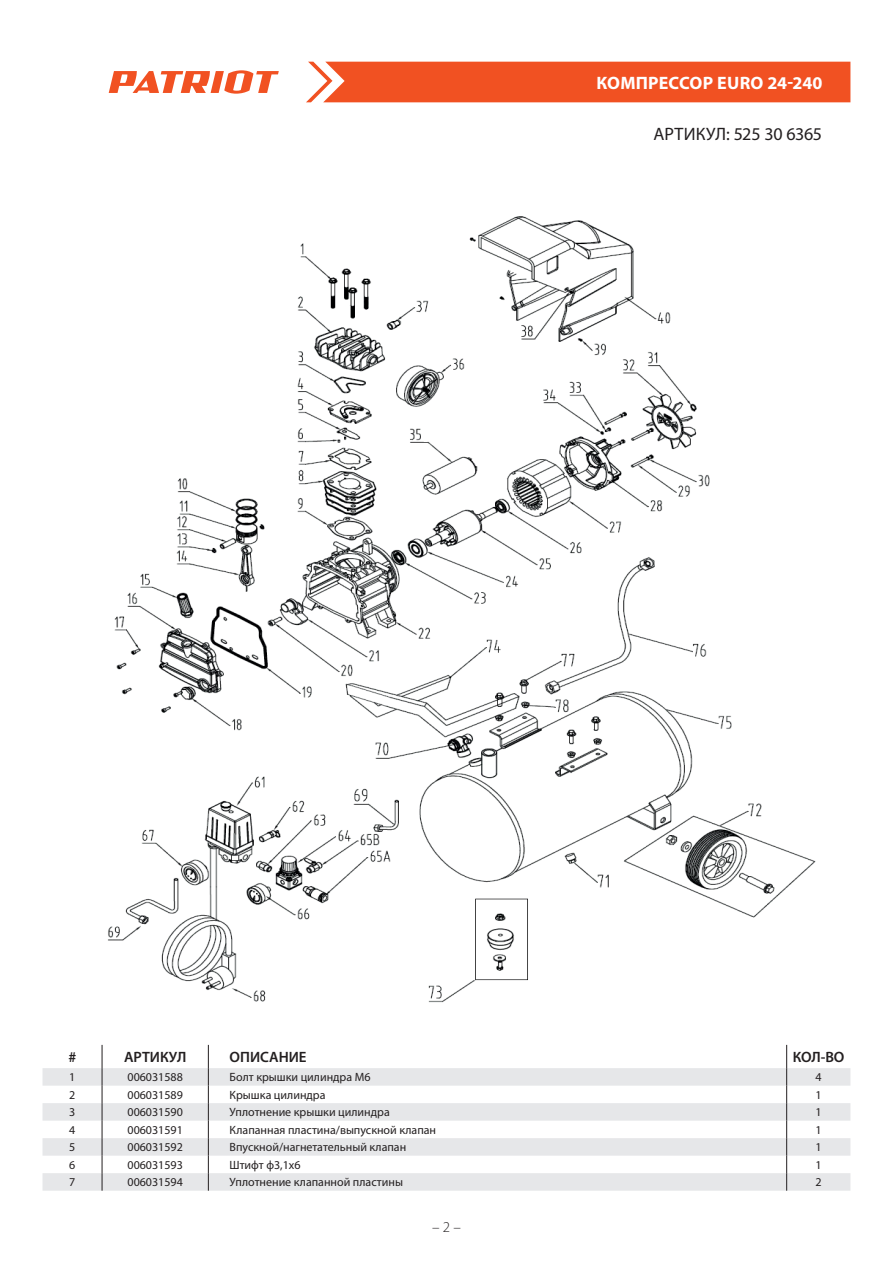
<style>
.page{position:relative;width:893px;height:1263px;background:#fff}
.page>*{position:absolute;margin:0;border:0;box-sizing:border-box;transform-origin:0 0}
.t1{font:700 18px "Myriad Pro";letter-spacing:.005em;color:#fff}
.t2{font:18px "Myriad Pro";letter-spacing:-.01em;color:#231f20}
.t3{font:600 15px "Myriad Pro";color:#231f20}
.t4{font:300 15px "Myriad Pro";color:#231f20}
.t5{font:12px "Myriad Pro";color:#231f20}
</style>
<div class="page">
<div style="left:306px;top:62px;width:544px;height:40px;background:#f15122"></div>
<svg style="left:109px;top:70px;width:170px;height:24px"></svg>
<svg style="left:43px;top:1068px;width:807px;height:123px;fill:#e6e7e9"></svg>
<svg style="left:102px;top:1045px;width:1px;height:146px"></svg>
<svg style="left:208px;top:1045px;width:1px;height:146px"></svg>
<svg style="left:786px;top:1045px;width:1px;height:146px"></svg>
<img style="left:108px;top:216px;width:708px;height:787px">
<h1 class="t1" style="left:597px;top:73px;width:227px">КОМПРЕССОР EURO 24-240</h1>
<h1 class="t2" style="left:653px;top:123px;width:170px">АРТИКУЛ: 525 30 6365</h1>
<p class="t3" style="left:68px;top:1047px;width:9px">#</p>
<p class="t3" style="left:124px;top:1047px;width:64px">АРТИКУЛ</p>
<p class="t3" style="left:230px;top:1047px;width:78px">ОПИСАНИЕ</p>
<p class="t3" style="left:793px;top:1047px;width:53px">КОЛ-ВО</p>
<p class="t5" style="left:69px;top:1070px;width:8px">1</p>
<p class="t5" style="left:128px;top:1070px;width:57px">006031588</p>
<p class="t5" style="left:230px;top:1070px;width:142px">Болт крышки цилиндра М6</p>
<p class="t5" style="left:815px;top:1070px;width:8px">4</p>
<p class="t5" style="left:69px;top:1087px;width:8px">2</p>
<p class="t5" style="left:128px;top:1087px;width:57px">006031589</p>
<p class="t5" style="left:230px;top:1087px;width:97px">Крышка цилиндра</p>
<p class="t5" style="left:815px;top:1087px;width:8px">1</p>
<p class="t5" style="left:69px;top:1105px;width:8px">3</p>
<p class="t5" style="left:128px;top:1105px;width:57px">006031590</p>
<p class="t5" style="left:230px;top:1105px;width:162px">Уплотнение крышки цилиндра</p>
<p class="t5" style="left:815px;top:1105px;width:8px">1</p>
<p class="t5" style="left:69px;top:1122px;width:8px">4</p>
<p class="t5" style="left:128px;top:1122px;width:57px">006031591</p>
<p class="t5" style="left:230px;top:1122px;width:208px">Клапанная пластина/выпускной клапан</p>
<p class="t5" style="left:815px;top:1122px;width:8px">1</p>
<p class="t5" style="left:69px;top:1140px;width:8px">5</p>
<p class="t5" style="left:128px;top:1140px;width:57px">006031592</p>
<p class="t5" style="left:230px;top:1140px;width:178px">Впускной/нагнетательный клапан</p>
<p class="t5" style="left:815px;top:1140px;width:8px">1</p>
<p class="t5" style="left:69px;top:1157px;width:8px">6</p>
<p class="t5" style="left:128px;top:1157px;width:57px">006031593</p>
<p class="t5" style="left:230px;top:1157px;width:72px">Штифт ф3,1х6</p>
<p class="t5" style="left:815px;top:1157px;width:8px">1</p>
<p class="t5" style="left:69px;top:1175px;width:8px">7</p>
<p class="t5" style="left:128px;top:1175px;width:57px">006031594</p>
<p class="t5" style="left:230px;top:1175px;width:175px">Уплотнение клапанной пластины</p>
<p class="t5" style="left:815px;top:1175px;width:8px">2</p>
<p class="t4" style="left:432px;top:1218px;width:30px">– 2 –</p>
</div>
